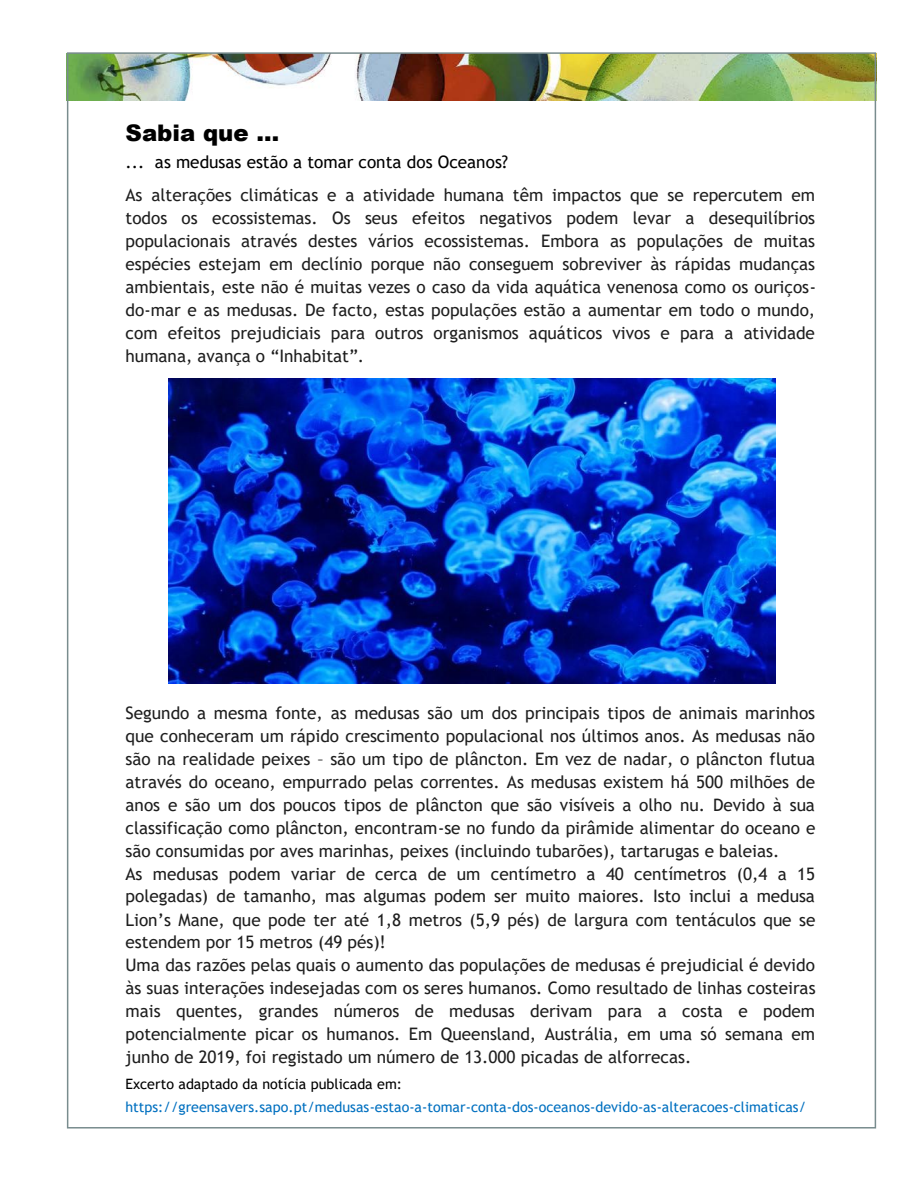
<style>
.page{position:relative;width:918px;height:1188px;background:#fff}
.page>*{position:absolute;margin:0;border:0;box-sizing:border-box;transform-origin:0 0}
.t1{font:900 22.8px "Arial";color:#000}
.t2{font:17.25px/23px "Trebuchet MS";color:#1e1e1e}
.t3{font:14.25px/22.8px "Trebuchet MS";color:#0070c0}
.s1{color:#000}
</style>
<div class="page">
<img style="left:70px;top:55px;width:803px;height:45px">
<img style="left:168px;top:379px;width:607px;height:304px">
<p class="t1" style="left:125px;top:116px;width:156px">Sabia que …</p>
<p class="t2" style="left:125px;top:146px;width:691px;line-height:32.5px"><span class="s1">... as medusas estão a tomar conta dos Oceanos?<br></span>As alterações climáticas e a atividade humana têm impactos que se repercutem em</p>
<p class="t2" style="left:125px;top:206px;width:692px;text-align:justify">todos os ecossistemas. Os seus efeitos negativos podem levar a desequilíbrios populacionais através destes vários ecossistemas. Embora as populações de muitas espécies estejam em declínio porque não conseguem sobreviver às rápidas mudanças ambientais, este não é muitas vezes o caso da vida aquática venenosa como os ouriços&shy;do-mar e as medusas. De facto, estas populações estão a aumentar em todo o mundo, com efeitos prejudiciais para outros organismos aquáticos vivos e para a atividade humana, avança o “Inhabitat”.</p>
<p class="t2" style="left:125px;top:701px;width:692px">Segundo a mesma fonte, as medusas são um dos principais tipos de animais marinhos que conheceram um rápido crescimento populacional nos últimos anos. As medusas não são na realidade peixes – são um tipo de plâncton. Em vez de nadar, o plâncton flutua através do oceano, empurrado pelas correntes. As medusas existem há 500 milhões de anos e são um dos poucos tipos de plâncton que são visíveis a olho nu. Devido à sua classificação como plâncton, encontram-se no fundo da pirâmide alimentar do oceano e são consumidas por aves marinhas, peixes (incluindo tubarões), tartarugas e baleias.<br>As medusas podem variar de cerca de um centímetro a 40 centímetros (0,4 a 15 polegadas) de tamanho, mas algumas podem ser muito maiores. Isto inclui a medusa Lion’s Mane, que pode ter até 1,8 metros (5,9 pés) de largura com tentáculos que se estendem por 15 metros (49 pés)!<br>Uma das razões pelas quais o aumento das populações de medusas é prejudicial é devido às suas interações indesejadas com os seres humanos. Como resultado de linhas costeiras mais quentes, grandes números de medusas derivam para a costa e podem potencialmente picar os humanos. Em Queensland, Austrália, em uma só semana em junho de 2019, foi registado um número de 13.000 picadas de alforrecas.</p>
<p class="t3" style="left:125px;top:1073px;width:682px"><span class="s1">Excerto adaptado da notícia publicada em: </span>https://greensavers.sapo.pt/medusas-estao-a-tomar-conta-dos-oceanos-devido-as-alteracoes-climaticas/</p>
</div>
